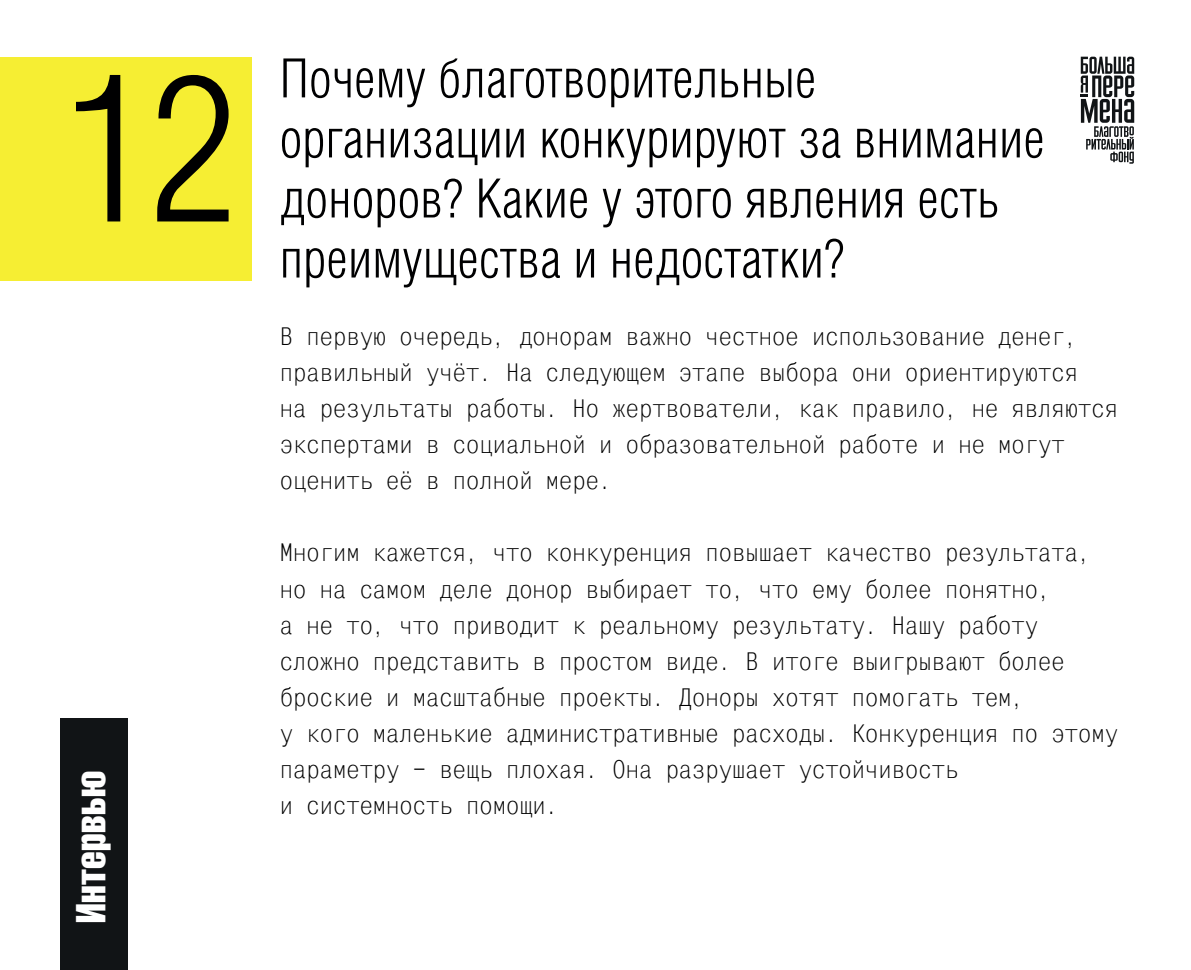
<style>
.page{position:relative;width:1191px;height:970px;background:#fff}
.page>*{position:absolute;margin:0;border:0;box-sizing:border-box;transform-origin:0 0}
.t1{font:300 205px "Helios Cond";color:#000001}
.t2{font:300 54px/60px "Helios Cond";letter-spacing:.01em;color:#000001}
.t3{font:41.2px "Helios Compressed";letter-spacing:.01em;color:#fff}
.t4{font:28px/36px "Mono Condensed C";color:#000001}
</style>
<div class="page">
<svg style="left:1080px;top:57px;width:54px;height:107px"></svg>
<div style="left:60px;top:718px;width:68px;height:251px;background:#111416"></div>
<div style="left:0;top:58px;width:251px;height:223px;background:#f6ee33"></div>
<h1 class="t1" style="left:64px;top:38px;width:175px">12</h1>
<h3 class="t3" style="left:69px;top:922px;width:154px;rotate:-90deg">Интервью</h3>
<h2 class="t2" style="left:280px;top:48px;width:766px">Почему благотворительные организации конкурируют за внимание доноров? Какие у этого явления есть преимущества и недостатки?</h2>
<p class="t4" style="left:280px;top:318px;width:839px">В первую очередь, донорам важно честное использование денег, правильный учёт. На следующем этапе выбора они ориентируются<br>на результаты работы. Но жертвователи, как правило, не являются экспертами в социальной и образовательной работе и не могут оценить её в полной мере.</p>
<p class="t4" style="left:280px;top:534px;width:839px">Многим кажется, что конкуренция повышает качество результата, но на самом деле донор выбирает то, что ему более понятно,<br>а не то, что приводит к реальному результату. Нашу работу сложно представить в простом виде. В итоге выигрывают более броские и масштабные проекты. Доноры хотят помогать тем,<br>у кого маленькие административные расходы. Конкуренция по этому параметру – вещь плохая. Она разрушает устойчивость<br>и системность помощи.</p>
</div>
